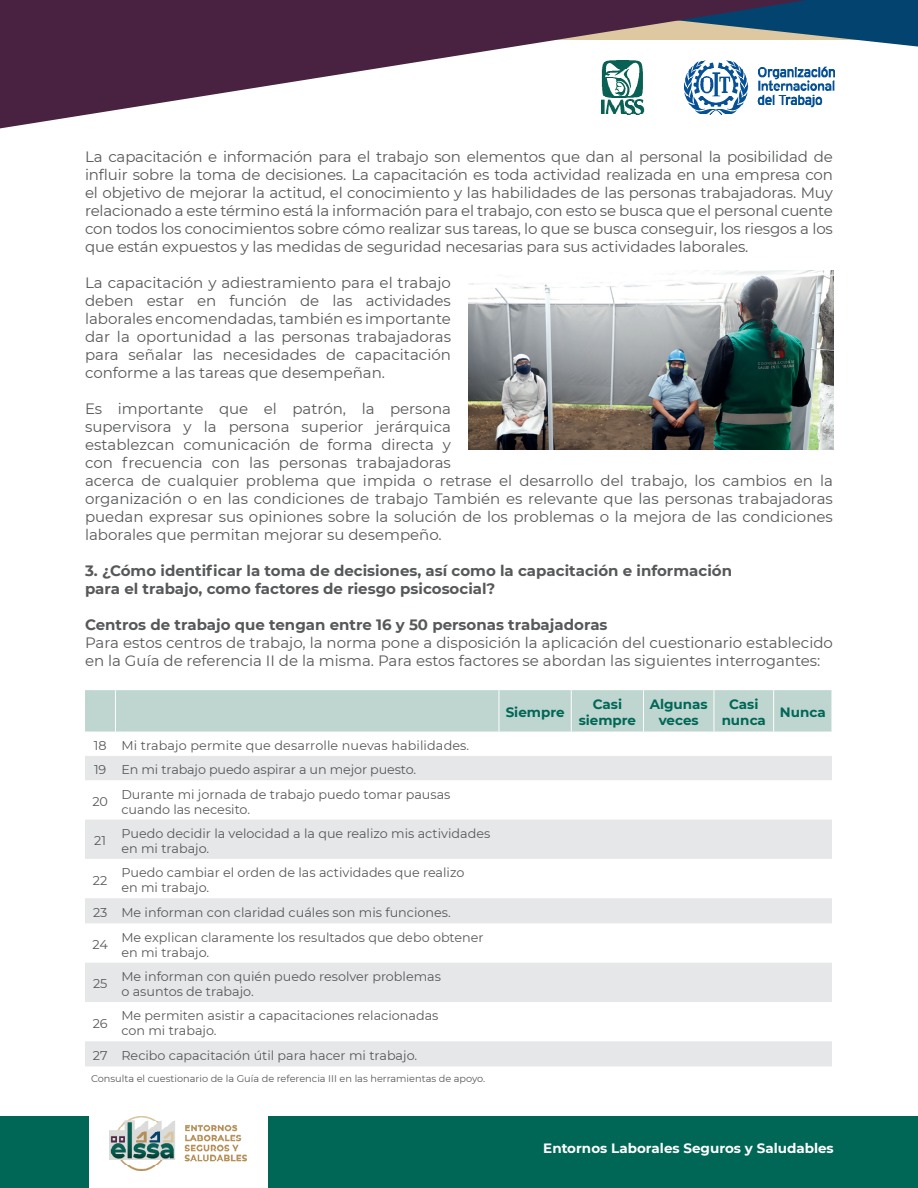
<style>
.page{position:relative;width:918px;height:1188px;background:#fff}
.page>*{position:absolute;margin:0;border:0;box-sizing:border-box;transform-origin:0 0}
.t1{font:15px/18px "Montserrat";color:#57585a;text-align:justify}
.t2{font:700 15px/18px "Montserrat";color:#57585a}
.t3{font:700 13.5px/16.2px "Montserrat";color:#006756;text-align:center}
.t4{font:700 13.5px "Montserrat";color:#fff}
.t5{font:12.75px/15px "Montserrat";color:#57585a}
.t6{font:9.75px "Montserrat";color:#57585a}
</style>
<div class="page">
<div style="left:268px;top:1116px;width:650px;height:72px;background:#006756"></div>
<div style="left:0;top:1116px;width:88px;height:72px;background:#006756"></div>
<svg style="left:0;top:0;width:918px;height:129px"></svg>
<img style="left:110px;top:1116px;width:136px;height:54px">
<div style="left:85px;top:690px;width:747px;height:42px;background:#bed5d0"></div>
<svg style="left:85px;top:756px;width:747px;height:310px"></svg>
<hr style="left:115px;top:690px;width:1px;height:42px;background:#fff">
<hr style="left:499px;top:690px;width:1px;height:42px;background:#fff">
<hr style="left:571px;top:690px;width:1px;height:42px;background:#fff">
<hr style="left:643px;top:690px;width:1px;height:42px;background:#fff">
<hr style="left:714px;top:690px;width:1px;height:42px;background:#fff">
<hr style="left:773px;top:690px;width:1px;height:42px;background:#fff">
<img style="left:468px;top:270px;width:365px;height:180px">
<p class="t1" style="left:85px;top:147px;width:749px">La capacitación e información para el trabajo son elementos que dan al personal la posibilidad de influir sobre la toma de decisiones. La capacitación es toda actividad realizada en una empresa con el objetivo de mejorar la actitud, el conocimiento y las habilidades de las personas trabajadoras. Muy relacionado a este término está la información para el trabajo, con esto se busca que el personal cuente con todos los conocimientos sobre cómo realizar sus tareas, lo que se busca conseguir, los riesgos a los que están expuestos y las medidas de seguridad necesarias para sus actividades laborales.</p>
<p class="t1" style="left:85px;top:273px;width:367px">La capacitación y adiestramiento para el trabajo deben estar en función de las actividades laborales encomendadas, también es importante dar la oportunidad a las personas trabajadoras para señalar las necesidades de capacitación conforme a las tareas que desempeñan.</p>
<p class="t1" style="left:85px;top:399px;width:749px;text-align:left">Es importante que el patrón, la persona<br>supervisora y la persona superior jerárquica<br>establezcan comunicación de forma directa y<br>con frecuencia con las personas trabajadoras<br>acerca de cualquier problema que impida o retrase el desarrollo del trabajo, los cambios en la organización o en las condiciones de trabajo También es relevante que las personas trabajadoras puedan expresar sus opiniones sobre la solución de los problemas o la mejora de las condiciones laborales que permitan mejorar su desempeño.</p>
<p class="t2" style="left:85px;top:561px;width:649px">3. ¿Cómo identificar la toma de decisiones, así como la capacitación e información para el trabajo, como factores de riesgo psicosocial?</p>
<p class="t2" style="left:85px;top:615px;width:524px">Centros de trabajo que tengan entre 16 y 50 personas trabajadoras</p>
<p class="t1" style="left:85px;top:633px;width:749px">Para estos centros de trabajo, la norma pone a disposición la aplicación del cuestionario establecido en la Guía de referencia II de la misma. Para estos factores se abordan las siguientes interrogantes:</p>
<p class="t3" style="left:506px;top:704px;width:60px">Siempre</p>
<p class="t3" style="left:579px;top:696px;width:59px">Casi siempre</p>
<p class="t3" style="left:650px;top:696px;width:59px">Algunas veces</p>
<p class="t3" style="left:722px;top:696px;width:46px">Casi nunca</p>
<p class="t3" style="left:780px;top:704px;width:47px">Nunca</p>
<p class="t5" style="left:94px;top:733px;width:377px;line-height:24.3px">18 Mi trabajo permite que desarrolle nuevas habilidades.<br>19 En mi trabajo puedo aspirar a un mejor puesto.</p>
<p class="t5" style="left:92px;top:794px;width:17px">20</p>
<p class="t5" style="left:121px;top:786px;width:331px">Durante mi jornada de trabajo puedo tomar pausas cuando las necesito.</p>
<p class="t5" style="left:94px;top:833px;width:13px">21</p>
<p class="t5" style="left:121px;top:825px;width:370px">Puedo decidir la velocidad a la que realizo mis actividades en mi trabajo.</p>
<p class="t5" style="left:93px;top:872px;width:16px">22</p>
<p class="t5" style="left:121px;top:865px;width:344px">Puedo cambiar el orden de las actividades que realizo en mi trabajo.</p>
<p class="t5" style="left:93px;top:904px;width:359px">23 Me informan con claridad cuáles son mis funciones.</p>
<p class="t5" style="left:93px;top:937px;width:17px">24</p>
<p class="t5" style="left:121px;top:929px;width:364px">Me explican claramente los resultados que debo obtener en mi trabajo.</p>
<p class="t5" style="left:93px;top:976px;width:16px">25</p>
<p class="t5" style="left:121px;top:969px;width:321px">Me informan con quién puedo resolver problemas o asuntos de trabajo.</p>
<p class="t5" style="left:93px;top:1015px;width:16px">26</p>
<p class="t5" style="left:121px;top:1008px;width:319px">Me permiten asistir a capacitaciones relacionadas con mi trabajo.</p>
<p class="t5" style="left:93px;top:1047px;width:326px">27 Recibo capacitación útil para hacer mi trabajo.</p>
<p class="t6" style="left:91px;top:1072px;width:396px">Consulta el cuestionario de la Guía de referencia III en las herramientas de apoyo.</p>
<p class="t4" style="left:543px;top:1138px;width:292px">Entornos Laborales Seguros y Saludables</p>
</div>
